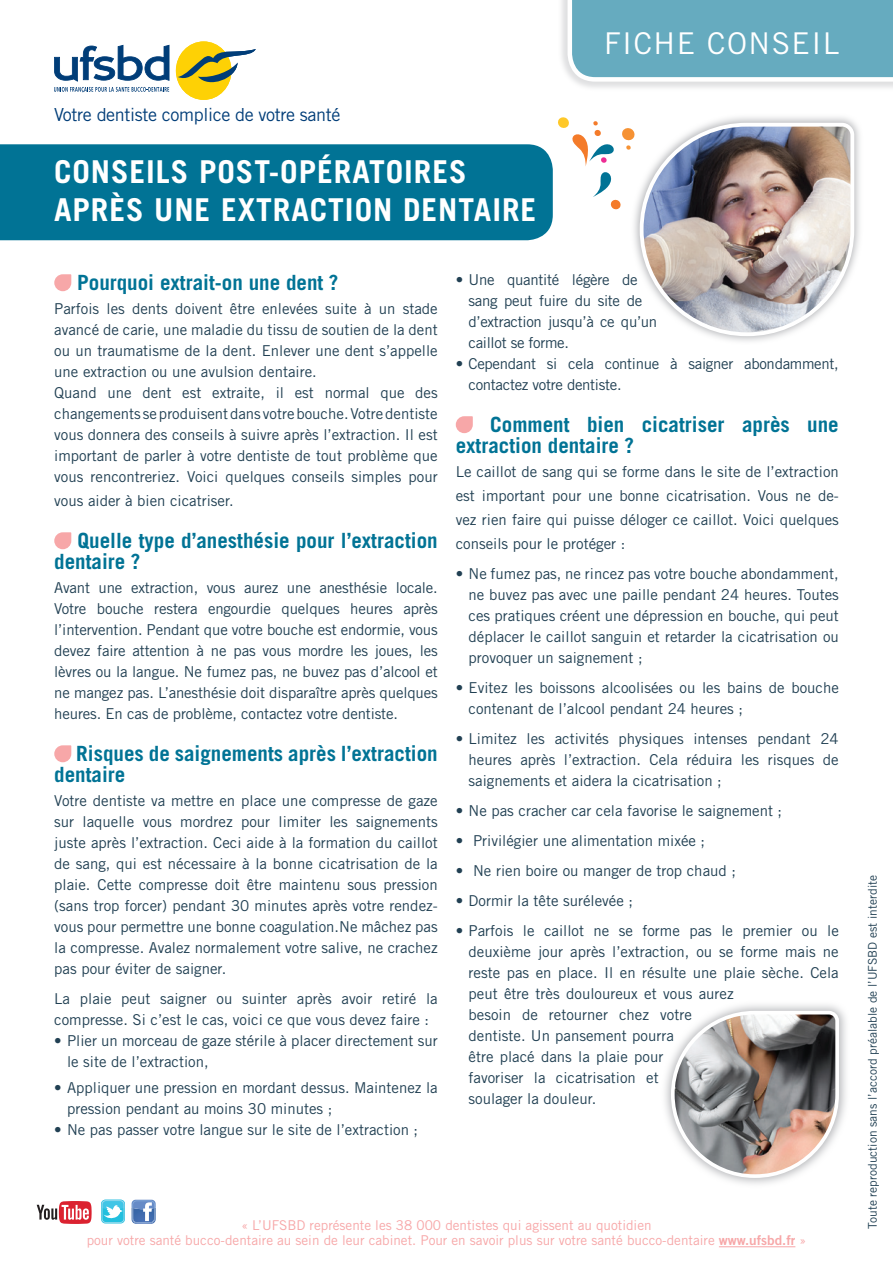
<style>
.page{position:relative;width:893px;height:1263px;background:#fff}
.page>*{position:absolute;margin:0;border:0;box-sizing:border-box;transform-origin:0 0}
.t1{font:700 31.5px/37.8px "Trade Gothic LT Std";letter-spacing:.03em;color:#fff}
.t2{font:30px "Trade Gothic LT Std";letter-spacing:.05em;color:#fff}
.t3{font:700 21px/21px "Trade Gothic LT Std";color:#017395}
.t4{font:18px "Trade Gothic LT Std";letter-spacing:-.02em;color:#003d78}
.t5{font:15px/21px "Trade Gothic LT Std";color:#214053}
.t6{font:15px/21px "Trade Gothic LT Std";letter-spacing:-.02em;color:#214053}
.t7{font:13.5px/15px "Trade Gothic LT Std";color:#f7a7a8;text-align:center}
.t8{font:12px "Trade Gothic LT Std";color:#214053}
.s1{font-family:"Trade Gothic LT Std Bd 2"}
</style>
<div class="page">
<div style="left:0;top:144px;width:553px;height:96px;background:#017395"></div>
<div style="left:558px;top:0;width:335px;height:92px;background:#babbbe;opacity:.75"></div>
<svg style="left:568px;top:0;width:325px;height:82px;background:#71b1c3"></svg>
<svg style="left:54px;top:274px;width:17px;height:17px"></svg>
<svg style="left:54px;top:532px;width:17px;height:17px"></svg>
<svg style="left:54px;top:745px;width:17px;height:17px"></svg>
<svg style="left:456px;top:416px;width:17px;height:17px"></svg>
<svg style="left:558px;top:117px;width:72px;height:93px"></svg>
<svg style="left:630px;top:117px;width:230px;height:225px"></svg>
<img style="left:638px;top:121px;width:218px;height:217px">
<div style="left:176px;top:41px;width:55px;height:59px;background:#fed105;border-radius:50%"></div>
<svg style="left:178px;top:48px;width:78px;height:41px"></svg>
<svg style="left:54px;top:45px;width:115px;height:47px"></svg>
<svg style="left:665px;top:1004px;width:181px;height:180px"></svg>
<svg style="left:669px;top:1009px;width:172px;height:171px"></svg>
<hr style="left:719px;top:1246px;width:76px;height:1px;background:#f7a7a8">
<svg style="left:101px;top:1200px;width:24px;height:23px"></svg>
<svg style="left:132px;top:1200px;width:24px;height:24px"></svg>
<svg style="left:37px;top:1201px;width:55px;height:23px"></svg>
<p class="t4" style="left:54px;top:104px;width:288px">Votre dentiste complice de votre santé</p>
<h1 class="t1" style="left:54px;top:152px;width:484px">CONSEILS POST-OPÉRATOIRES<br>APRÈS UNE EXTRACTION DENTAIRE</h1>
<h2 class="t2" style="left:604px;top:26px;width:237px">FICHE CONSEIL</h2>
<h3 class="t3" style="left:77px;top:272px;width:263px">Pourquoi extrait-on une dent ?</h3>
<p class="t5" style="left:54px;top:298px;width:385px">Parfois les dents doivent être enlevées suite à un stade avancé de carie, une maladie du tissu de soutien de la dent ou un traumatisme de la dent. Enlever une dent s’appelle une extraction ou une avulsion dentaire.<br>Quand une dent est extraite, il est normal que des changements se produisent dans votre bouche. Votre dentiste vous donnera des conseils à suivre après l’extraction. Il est important de parler à votre dentiste de tout problème que vous rencontreriez. Voici quelques conseils simples pour</p>
<p class="t5" style="left:54px;top:490px;width:181px">vous aider à bien cicatriser.</p>
<h3 class="t3" style="left:54px;top:530px;width:385px;text-indent:23px">Quelle type d’anesthésie pour l’extraction dentaire ?</h3>
<p class="t5" style="left:54px;top:577px;width:385px;text-align:justify">Avant une extraction, vous aurez une anesthésie locale.<br>Votre bouche restera engourdie quelques heures après l’intervention. Pendant que votre bouche est endormie, vous devez faire attention à ne pas vous mordre les joues, les lèvres ou la langue. Ne fumez pas, ne buvez pas d’alcool et ne mangez pas. L’anesthésie doit disparaître après quelques heures. En cas de problème, contactez votre dentiste.</p>
<h3 class="t3" style="left:54px;top:743px;width:385px;text-indent:22px">Risques de saignements après l’extraction dentaire</h3>
<p class="t5" style="left:54px;top:790px;width:385px;text-align:justify">Votre dentiste va mettre en place une compresse de gaze sur laquelle vous mordrez pour limiter les saignements juste après l’extraction. Ceci aide à la formation du caillot de sang, qui est nécessaire à la bonne cicatrisation de la plaie. Cette compresse doit être maintenu sous pression (sans trop forcer) pendant 30 minutes après votre rendez&shy;vous pour permettre une bonne coagulation.Ne mâchez pas la compresse. Avalez normalement votre salive, ne crachez pas pour éviter de saigner.</p>
<p class="t5" style="left:54px;top:988px;width:385px">La plaie peut saigner ou suinter après avoir retiré la compresse. Si c’est le cas, voici ce que vous devez faire :</p>
<p class="t5" style="left:67px;top:1030px;width:372px;text-indent:-13px">• Plier un morceau de gaze stérile à placer directement sur le site de l’extraction,</p>
<p class="t5" style="left:67px;top:1077px;width:372px;text-indent:-13px">• Appliquer une pression en mordant dessus. Maintenez la pression pendant au moins 30 minutes ;</p>
<p class="t5" style="left:54px;top:1119px;width:365px">• Ne pas passer votre langue sur le site de l’extraction ;</p>
<p class="t6" style="left:468px;top:269px;width:190px;text-indent:-13px">• Une quantité légère de sang peut fuire du site de d’extraction jusqu’à ce qu’un caillot se forme.</p>
<p class="t6" style="left:468px;top:353px;width:372px;text-indent:-13px">• Cependant si cela continue à saigner abondamment, contactez votre dentiste.</p>
<h3 class="t3" style="left:456px;top:414px;width:384px;text-indent:34px">Comment bien cicatriser après une extraction dentaire ?</h3>
<p class="t5" style="left:456px;top:460px;width:385px;line-height:24px;text-align:justify">Le caillot de sang qui se forme dans le site de l’extraction est important pour une bonne cicatrisation. Vous ne de&shy;vez rien faire qui puisse déloger ce caillot. Voici quelques conseils pour le protéger :</p>
<p class="t5" style="left:468px;top:563px;width:372px;text-align:justify;text-indent:-13px">• Ne fumez pas, ne rincez pas votre bouche abondamment, ne buvez pas avec une paille pendant 24 heures. Toutes ces pratiques créent une dépression en bouche, qui peut déplacer le caillot sanguin et retarder la cicatrisation ou provoquer un saignement ;</p>
<p class="t5" style="left:468px;top:677px;width:372px;text-indent:-13px">• Evitez les boissons alcoolisées ou les bains de bouche contenant de l’alcool pendant 24 heures ;</p>
<p class="t5" style="left:468px;top:728px;width:372px;text-align:justify;text-indent:-13px">• Limitez les activités physiques intenses pendant 24 heures après l’extraction. Cela réduira les risques de saignements et aidera la cicatrisation ;</p>
<p class="t5" style="left:456px;top:800px;width:328px">• Ne pas cracher car cela favorise le saignement ;</p>
<p class="t5" style="left:456px;top:830px;width:251px">• Privilégier une alimentation mixée ;</p>
<p class="t5" style="left:456px;top:860px;width:282px">• Ne rien boire ou manger de trop chaud ;</p>
<p class="t5" style="left:456px;top:890px;width:179px">• Dormir la tête surélevée ;</p>
<p class="t5" style="left:468px;top:920px;width:372px;text-indent:-13px">• Parfois le caillot ne se forme pas le premier ou le deuxième jour après l’extraction, ou se forme mais ne reste pas en place. Il en résulte une plaie sèche. Cela peut être très douloureux et vous aurez<br>besoin de retourner chez votre<br>dentiste. Un pansement pourra<br>être placé dans la plaie pour<br>favoriser la cicatrisation et<br>soulager la douleur.</p>
<p class="t7" style="left:87px;top:1218px;width:721px">« L’UFSBD représente les 38 000 dentistes qui agissent au quotidien<br>pour votre santé bucco-dentaire au sein de leur cabinet. Pour en savoir plus sur votre santé bucco-dentaire <span class="s1">www.ufsbd.fr</span> »</p>
<p class="t8" style="left:865px;top:1228px;width:355px;rotate:-90deg">Toute reproduction sans l’accord préalable de l’UFSBD est interdite</p>
</div>
